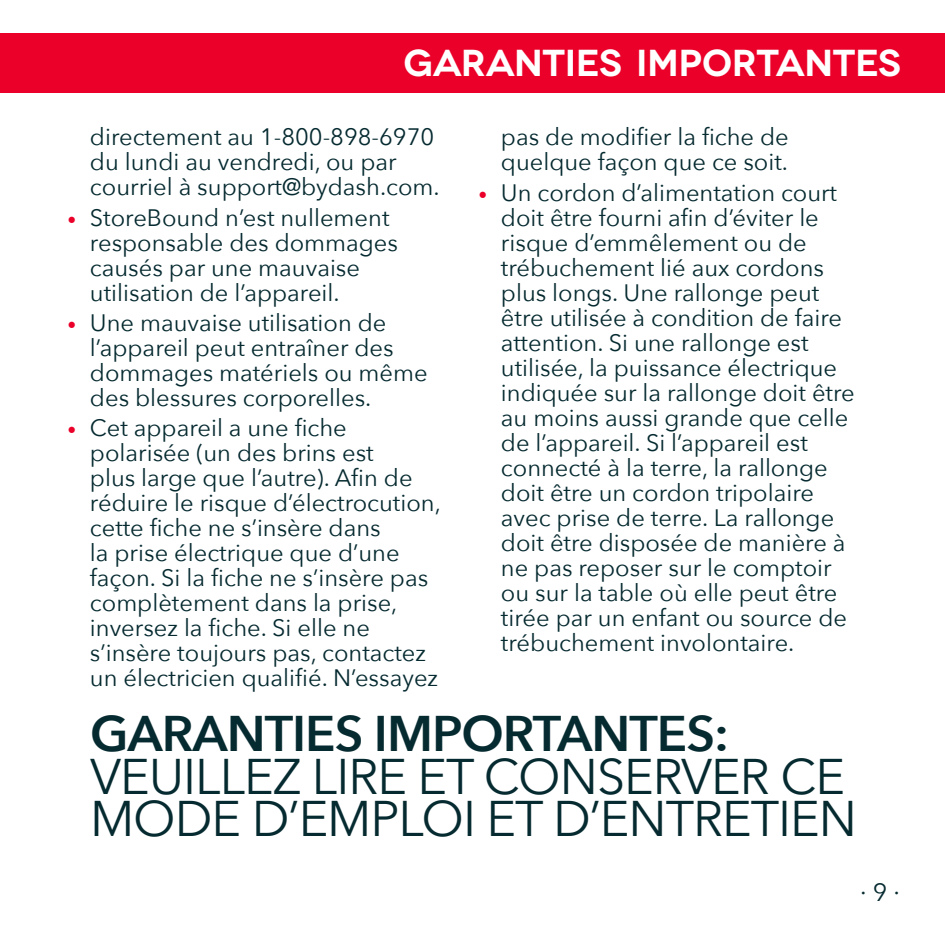
<style>
.page{position:relative;width:945px;height:945px;background:#fff}
.page>*{position:absolute;margin:0;border:0;box-sizing:border-box;transform-origin:0 0}
.t1{font:50px/42.5px "Avenir Next";letter-spacing:-.02em;color:#052a30}
.t2{font:600 50px "Avenir Next";letter-spacing:-.02em;color:#052a30}
.t3{font:600 37.5px "Novecentowide";letter-spacing:-.01em;color:#fff}
.t4{font:25px "Avenir Next";color:#052a30}
.t5{font:23.75px/25px "Avenir Next";color:#052a30}
.s1{font-size:17.5px;color:#ea0029}
</style>
<div class="page">
<div style="left:0;top:34px;width:945px;height:59px;background:#ea0029"></div>
<h2 class="t3" style="left:403px;top:40px;width:499px">GARANTIES IMPORTANTES</h2>
<p class="t5" style="left:90px;top:123px;width:351px">directement au 1-800-898-6970 du lundi au vendredi, ou par courriel à support@bydash.com.</p>
<p class="t5" style="left:90px;top:204px;width:310px;text-indent:-23px"><span class="s1">•</span> StoreBound n’est nullement responsable des dommages causés par une mauvaise utilisation de l’appareil.</p>
<p class="t5" style="left:90px;top:309px;width:339px;text-indent:-23px"><span class="s1">•</span> Une mauvaise utilisation de l’appareil peut entraîner des dommages matériels ou même des blessures corporelles.</p>
<p class="t5" style="left:90px;top:415px;width:352px;text-indent:-23px"><span class="s1">•</span> Cet appareil a une fiche polarisée (un des brins est<br>plus large que l’autre). Afin de réduire le risque d’électrocution, cette fiche ne s’insère dans<br>la prise électrique que d’une façon. Si la fiche ne s’insère pas complètement dans la prise, inversez la fiche. Si elle ne s’insère toujours pas, contactez un électricien qualifié. N’essayez</p>
<p class="t5" style="left:501px;top:124px;width:289px">pas de modifier la fiche de quelque façon que ce soit.</p>
<p class="t5" style="left:501px;top:179px;width:355px;text-indent:-22px"><span class="s1">•</span> Un cordon d’alimentation court doit être fourni afin d’éviter le risque d’emmêlement ou de trébuchement lié aux cordons plus longs. Une rallonge peut être utilisée à condition de faire attention. Si une rallonge est utilisée, la puissance électrique indiquée sur la rallonge doit être au moins aussi grande que celle de l’appareil. Si l’appareil est connecté à la terre, la rallonge doit être un cordon tripolaire avec prise de terre. La rallonge doit être disposée de manière à ne pas reposer sur le comptoir ou sur la table où elle peut être tirée par un enfant ou source de trébuchement involontaire.</p>
<h1 class="t2" style="left:90px;top:691px;width:641px">GARANTIES IMPORTANTES:</h1>
<h1 class="t1" style="left:90px;top:753px;width:769px">VEUILLEZ LIRE ET CONSERVER CE<br>MODE D’EMPLOI ET D’ENTRETIEN</h1>
<p class="t4" style="left:860px;top:872px;width:41px">∙ 9 ∙</p>
</div>
